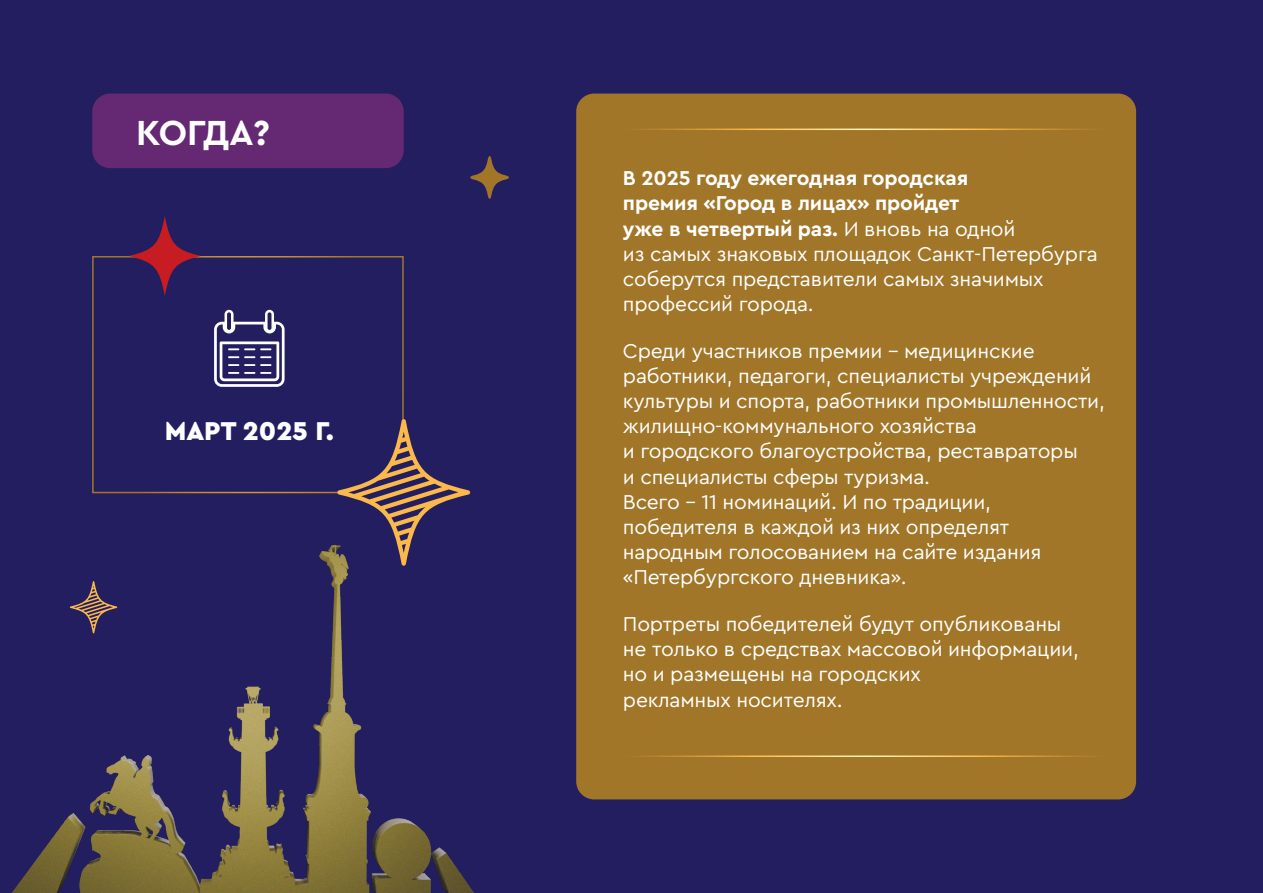
<style>
.page{position:relative;width:1263px;height:893px;background:#231e60}
.page>*{position:absolute;margin:0;border:0;box-sizing:border-box;transform-origin:0 0}
.t1{font:700 36.45px "Cera Pro";letter-spacing:-.025em;color:#fff}
.t2{font:900 27px "Cera Pro";color:#fff}
.t3{font:21px/25.2px "Cera Pro";letter-spacing:-.01em;color:#fff}
.s1{font-weight:700}
</style>
<div class="page">
<div style="left:576px;top:94px;width:560px;height:705px;background:#a17628;border-radius:18px"></div>
<hr style="left:623px;top:129px;width:483px;height:1px;background:#fff">
<hr style="left:623px;top:755px;width:483px;height:2px;background:#fff">
<img style="left:11px;top:545px;width:463px;height:348px">
<div style="left:92px;top:94px;width:312px;height:74px;background:#652973;border-radius:18px"></div>
<svg style="left:470px;top:156px;width:39px;height:43px"></svg>
<svg style="left:92px;top:256px;width:312px;height:238px"></svg>
<svg style="left:129px;top:216px;width:72px;height:80px"></svg>
<svg style="left:70px;top:581px;width:47px;height:52px"></svg>
<svg style="left:337px;top:419px;width:133px;height:147px"></svg>
<p class="t1" style="left:136px;top:108px;width:135px">КОГДА?</p>
<p class="t2" style="left:165px;top:413px;width:170px">МАРТ 2025 Г.</p>
<p class="t3" style="left:623px;top:165px;width:476px"><span class="s1">В 2025 году ежегодная городская<br>премия «Город в лицах» пройдет<br>уже в четвертый раз.</span> И вновь на одной<br>из самых знаковых площадок Санкт-Петербурга соберутся представители самых значимых профессий города.</p>
<p class="t3" style="left:623px;top:337px;width:483px">Среди участников премии – медицинские работники, педагоги, специалисты учреждений культуры и спорта, работники промышленности, жилищно-коммунального хозяйства<br>и городского благоустройства, реставраторы<br>и специалисты сферы туризма.<br>Всего – 11 номинаций. И по традиции, победителя в каждой из них определят народным голосованием на сайте издания «Петербургского дневника».</p>
<p class="t3" style="left:623px;top:610px;width:457px">Портреты победителей будут опубликованы не только в средствах массовой информации, но и размещены на городских<br>рекламных носителях.</p>
</div>
